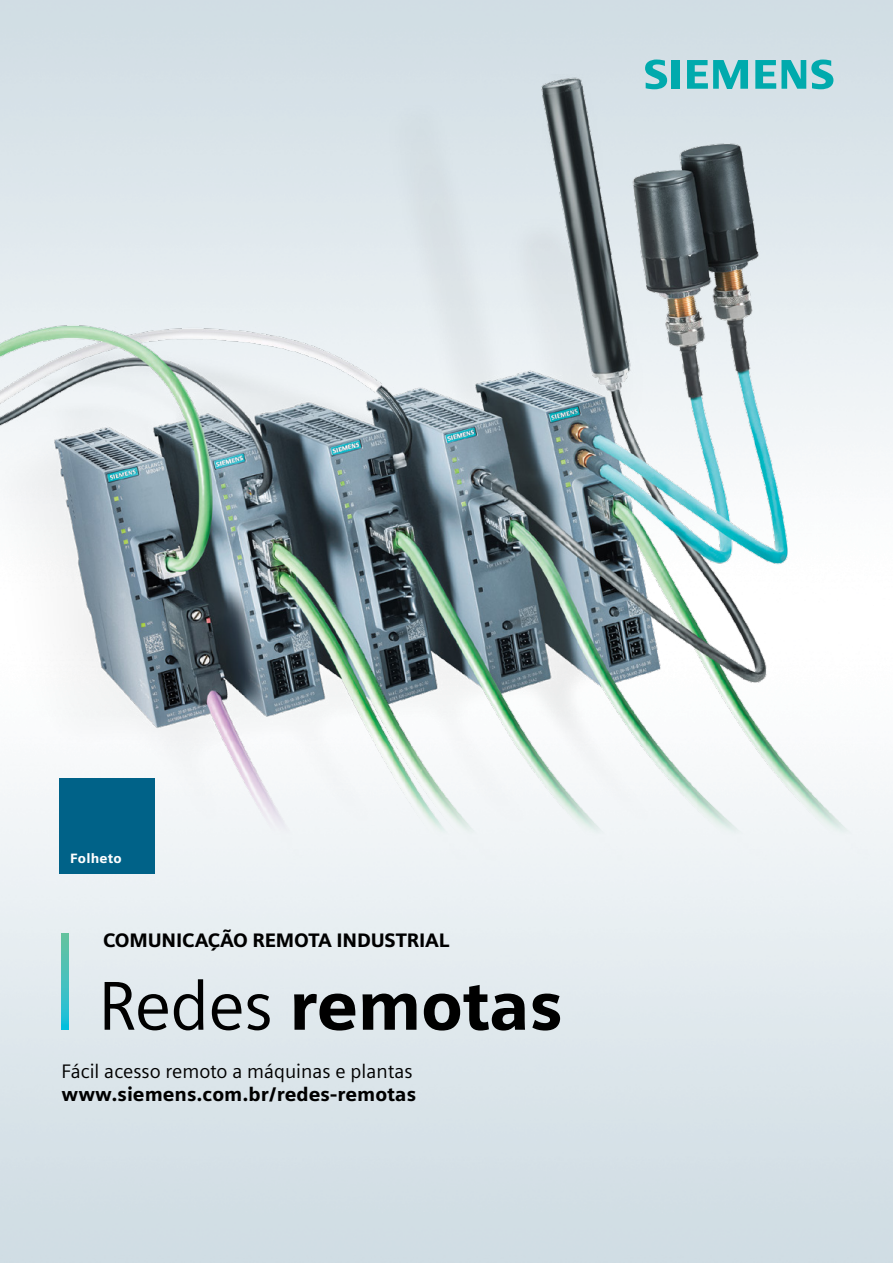
<style>
.page{position:relative;width:893px;height:1263px;background:#fff}
.page>*{position:absolute;margin:0;border:0;box-sizing:border-box;transform-origin:0 0}
.t1{font:900 69px "Siemens Sans";letter-spacing:-.01em;color:#000}
.t2{font:900 19.5px "Siemens Sans";letter-spacing:-.005em;color:#000}
.t3{font:19.5px "Siemens Sans";color:#000}
.t4{font:900 13.5px "Siemens Sans";letter-spacing:.015em;color:#fff}
.s1{font-weight:400}
</style>
<div class="page">
<img style="left:0;top:0;width:893px;height:1263px">
<img style="left:0;top:74px;width:874px;height:789px">
<div style="left:60px;top:778px;width:95px;height:96px;background:#006288"></div>
<svg style="left:645px;top:60px;width:35px;height:29px"></svg>
<svg style="left:687px;top:60px;width:61px;height:29px;background:#4ebdc2"></svg>
<svg style="left:755px;top:60px;width:78px;height:29px;background:#59c0c4"></svg>
<svg style="left:62px;top:933px;width:7px;height:97px"></svg>
<p class="t4" style="left:70px;top:850px;width:53px">Folheto</p>
<p class="t2" style="left:103px;top:928px;width:348px">COMUNICAÇÃO REMOTA INDUSTRIAL</p>
<h1 class="t1" style="left:98px;top:965px;width:466px"><span class="s1">Redes</span> remotas</h1>
<p class="t3" style="left:62px;top:1060px;width:353px">Fácil acesso remoto a máquinas e plantas</p>
<p class="t2" style="left:62px;top:1083px;width:356px">www.siemens.com.br/redes-remotas</p>
</div>
